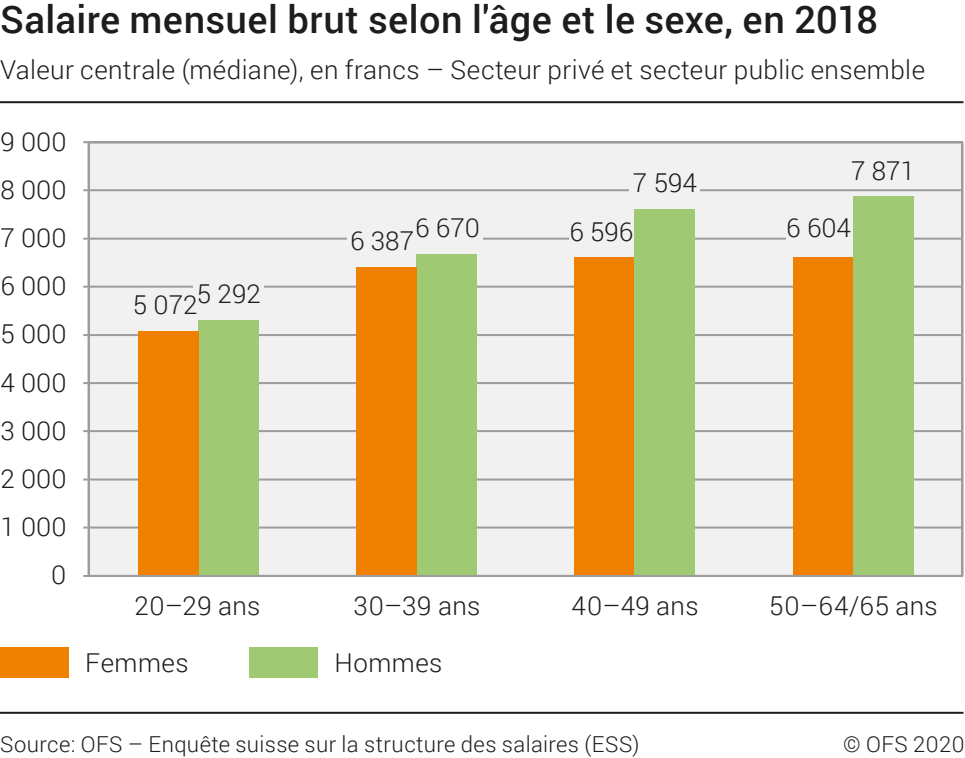
<style>
.page{position:relative;width:965px;height:758px;background:#fff}
.page>*{position:absolute;margin:0;border:0;box-sizing:border-box;transform-origin:0 0}
.t1{font:500 38px "Roboto";letter-spacing:.01em;color:#1d1d1b}
.t2{font:300 26px "Roboto";letter-spacing:.015em;color:#1d1d1b}
.t3{font:300 22px "Roboto";letter-spacing:.02em;color:#1d1d1b}
</style>
<div class="page">
<hr style="left:0;top:712px;width:963px;height:2px;background:#1d1d1b">
<hr style="left:0;top:101px;width:963px;height:2px;background:#1d1d1b">
<div style="left:83px;top:141px;width:881px;height:436px;background:#f1f1f1"></div>
<hr style="left:89px;top:526px;width:873px;height:2px;background:#9d9c9c">
<hr style="left:89px;top:478px;width:873px;height:2px;background:#9d9c9c">
<hr style="left:89px;top:430px;width:873px;height:2px;background:#9d9c9c">
<hr style="left:89px;top:382px;width:873px;height:2px;background:#9d9c9c">
<hr style="left:89px;top:334px;width:873px;height:2px;background:#9d9c9c">
<hr style="left:89px;top:286px;width:873px;height:2px;background:#9d9c9c">
<hr style="left:89px;top:238px;width:873px;height:2px;background:#9d9c9c">
<hr style="left:89px;top:189px;width:873px;height:2px;background:#9d9c9c">
<hr style="left:89px;top:141px;width:873px;height:2px;background:#9d9c9c">
<hr style="left:88px;top:142px;width:2px;height:434px;background:#9d9c9c">
<div style="left:198px;top:321px;width:60px;height:255px;background:#9fc972"></div>
<div style="left:193px;top:275px;width:70px;height:34px;background:#f1f1f1"></div>
<div style="left:416px;top:254px;width:60px;height:322px;background:#9fc972"></div>
<div style="left:411px;top:209px;width:71px;height:34px;background:#f1f1f1"></div>
<div style="left:629px;top:164px;width:71px;height:35px;background:#f1f1f1"></div>
<div style="left:848px;top:151px;width:70px;height:34px;background:#f1f1f1"></div>
<div style="left:138px;top:331px;width:60px;height:245px;background:#f08000"></div>
<div style="left:356px;top:268px;width:60px;height:308px;background:#f08000"></div>
<div style="left:347px;top:225px;width:68px;height:34px;background:#f1f1f1"></div>
<div style="left:574px;top:258px;width:60px;height:318px;background:#f08000"></div>
<div style="left:569px;top:212px;width:65px;height:35px;background:#f1f1f1"></div>
<div style="left:793px;top:257px;width:60px;height:319px;background:#f08000"></div>
<div style="left:786px;top:212px;width:67px;height:34px;background:#f1f1f1"></div>
<div style="left:0;top:647px;width:68px;height:30px;background:#f08000"></div>
<div style="left:249px;top:647px;width:69px;height:30px;background:#9fc972"></div>
<div style="left:634px;top:210px;width:60px;height:366px;background:#9fc972"></div>
<div style="left:853px;top:197px;width:60px;height:379px;background:#9fc972"></div>
<hr style="left:89px;top:575px;width:873px;height:2px;background:#9d9c9c">
<h1 class="t1" style="left:0;top:-8px;width:879px">Salaire mensuel brut selon l'âge et le sexe, en 2018</h1>
<p class="t2" style="left:0;top:52px;width:926px">Valeur centrale (médiane), en francs – Secteur privé et secteur public ensemble</p>
<p class="t2" style="left:0;top:123px;width:68px">9 000</p>
<p class="t2" style="left:0;top:171px;width:68px">8 000</p>
<p class="t2" style="left:0;top:220px;width:68px">7 000</p>
<p class="t2" style="left:0;top:268px;width:68px">6 000</p>
<p class="t2" style="left:0;top:316px;width:68px">5 000</p>
<p class="t2" style="left:0;top:364px;width:68px">4 000</p>
<p class="t2" style="left:0;top:413px;width:68px">3 000</p>
<p class="t2" style="left:0;top:461px;width:68px">2 000</p>
<p class="t2" style="left:0;top:509px;width:68px">1 000</p>
<p class="t2" style="left:51px;top:557px;width:17px">0</p>
<p class="t2" style="left:633px;top:165px;width:65px">7 594</p>
<p class="t2" style="left:851px;top:152px;width:65px">7 871</p>
<p class="t2" style="left:197px;top:275px;width:65px">5 292</p>
<p class="t2" style="left:133px;top:287px;width:66px">5 072</p>
<p class="t2" style="left:415px;top:210px;width:66px">6 670</p>
<p class="t2" style="left:350px;top:223px;width:65px">6 387</p>
<p class="t2" style="left:569px;top:214px;width:65px">6 596</p>
<p class="t2" style="left:786px;top:210px;width:66px">6 604</p>
<p class="t2" style="left:135px;top:588px;width:127px">20–29 ans</p>
<p class="t2" style="left:354px;top:588px;width:128px">30–39 ans</p>
<p class="t2" style="left:571px;top:588px;width:129px">40–49 ans</p>
<p class="t2" style="left:769px;top:588px;width:170px">50–64/65 ans</p>
<p class="t2" style="left:85px;top:644px;width:105px">Femmes</p>
<p class="t2" style="left:334px;top:644px;width:110px">Hommes</p>
<p class="t3" style="left:0;top:729px;width:641px">Source: OFS – Enquête suisse sur la structure des salaires (ESS)</p>
<p class="t3" style="left:843px;top:729px;width:123px">© OFS 2020</p>
</div>
